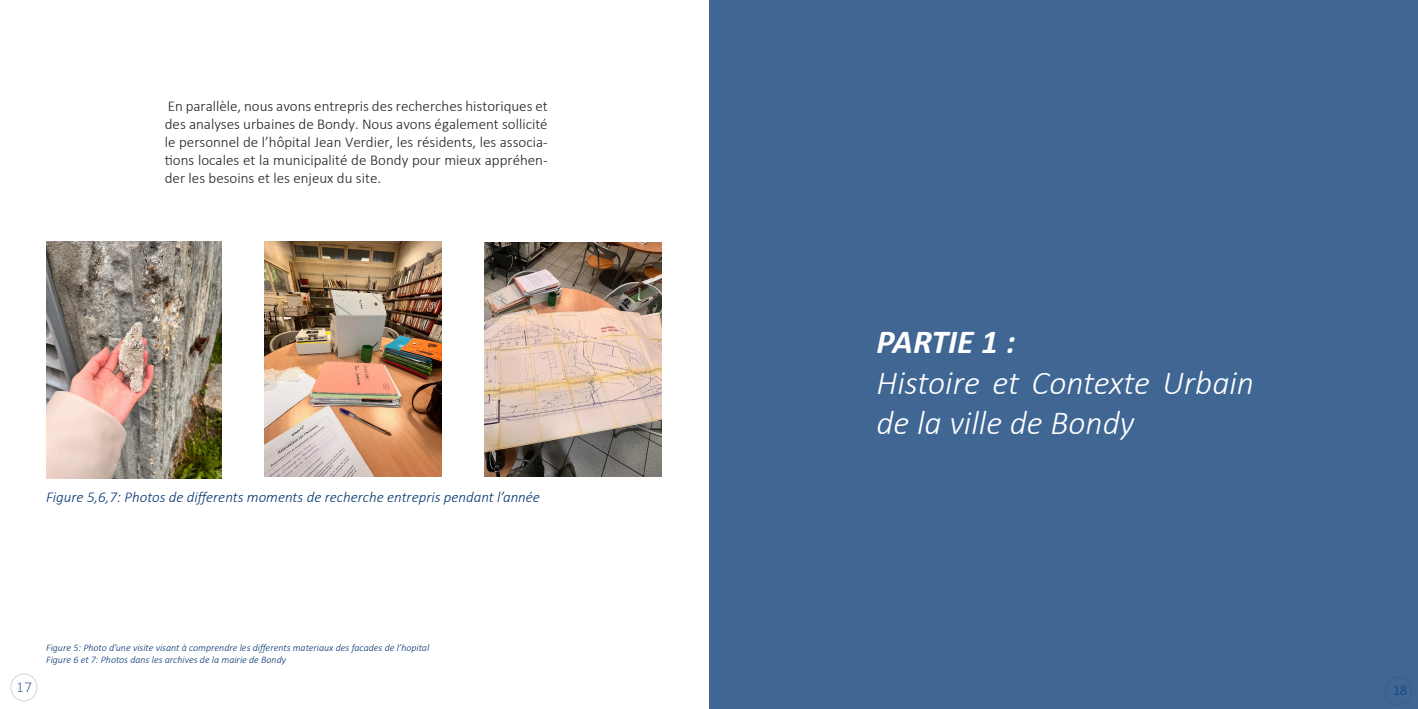
<style>
.page{position:relative;width:1418px;height:709px;background:#fff}
.page>*{position:absolute;margin:0;border:0;box-sizing:border-box;transform-origin:0 0}
.t1{font:italic 300 33.75px/40.5px "Calibri";color:#fff}
.t2{font:italic 700 33.75px "Calibri";color:#fff}
.t3{font:300 15px/18px "Calibri";color:#231f20;text-align:justify}
.t4{font:italic 300 15px "Calibri";color:#013471}
.t5{font:300 15px "Calibri";color:#013471}
.t6{font:italic 300 10px "Calibri";color:#013471}
</style>
<div class="page">
<div style="left:11px;top:673px;width:26px;height:28px;border:1px solid #231f20;border-radius:50%"></div>
<div style="left:709px;top:0;width:708px;height:709px;background:#406694"></div>
<img style="left:46px;top:241px;width:175px;height:237px">
<img style="left:264px;top:242px;width:177px;height:234px">
<img style="left:484px;top:243px;width:177px;height:234px">
<p class="t3" style="left:165px;top:96px;width:384px">En parallèle, nous avons entrepris des recherches historiques et des analyses urbaines de Bondy. Nous avons également sollicité le personnel de l’hôpital Jean Verdier, les résidents, les associa&shy;tions locales et la municipalité de Bondy pour mieux appréhen&shy;der les besoins et les enjeux du site.</p>
<p class="t4" style="left:46px;top:488px;width:495px">Figure 5,6,7: Photos de differents moments de recherche entrepris pendant l’année</p>
<p class="t6" style="left:46px;top:641px;width:384px">Figure 5: Photo d’une visite visant à comprendre les differents materiaux des facades de l’hopital</p>
<p class="t6" style="left:46px;top:653px;width:241px">Figure 6 et 7: Photos dans les archives de la mairie de Bondy</p>
<p class="t2" style="left:876px;top:318px;width:140px">PARTIE 1 :</p>
<p class="t1" style="left:876px;top:362px;width:379px">Histoire et Contexte Urbain de la ville de Bondy</p>
<p class="t5" style="left:17px;top:677px;width:17px">17</p>
<p class="t5" style="left:1392px;top:681px;width:17px">18</p>
</div>
